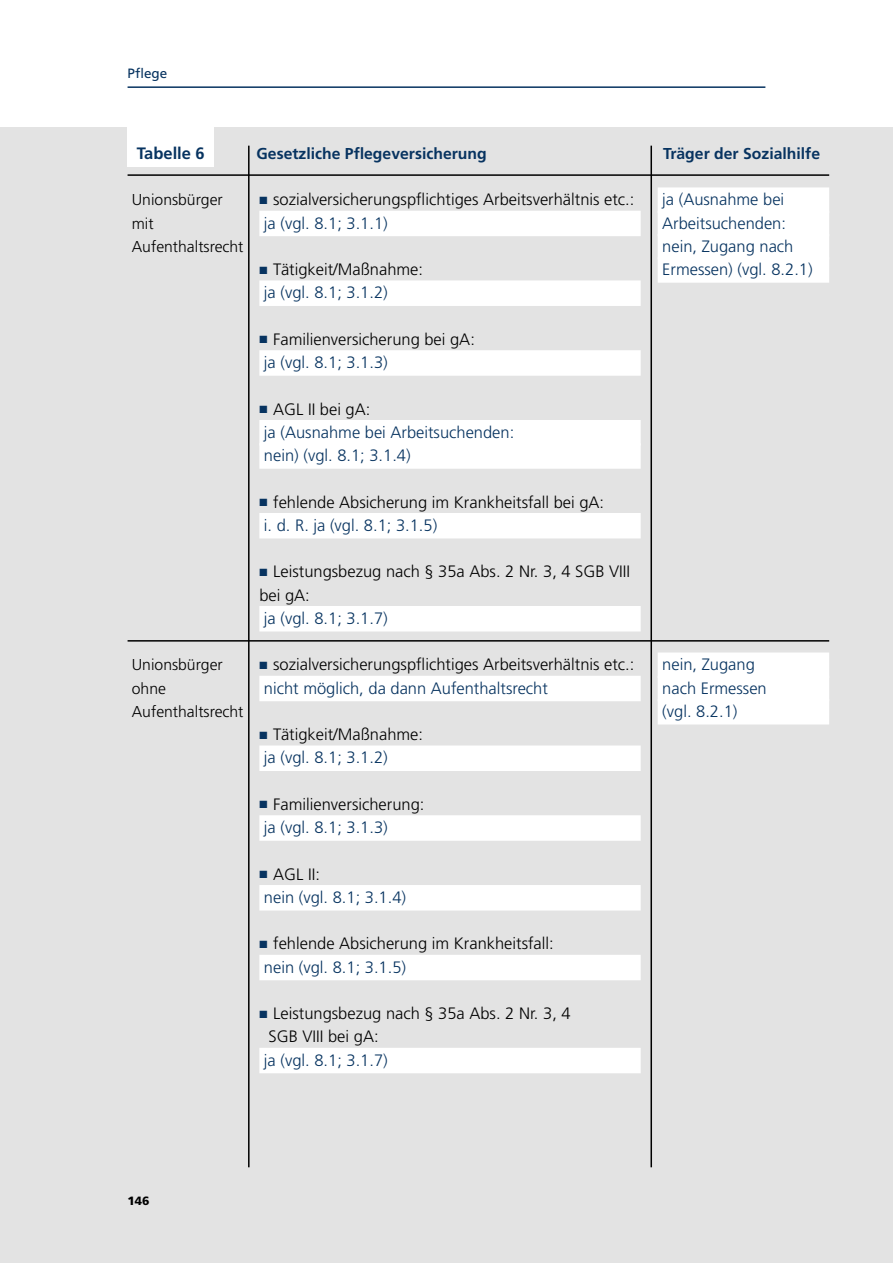
<style>
.page{position:relative;width:893px;height:1263px;background:#fff}
.page>*{position:absolute;margin:0;border:0;box-sizing:border-box;transform-origin:0 0}
.t1{font:300 16.5px/23.2px "Frutiger LT Std";color:#000}
.t2{font:300 16.5px/23.2px "Frutiger LT Std";color:#073360}
.t3{font:700 16.5px "Frutiger LT Std";color:#073360}
.t4{font:300 15.75px/23.2px "Frutiger LT Std";color:#000}
.t5{font:700 15.75px "Frutiger LT Std";color:#073360}
.t6{font:13.5px "Frutiger LT Std";color:#073360}
.t7{font:900 12px "Frutiger LT Std";color:#000}
.s1{color:#073360}
.s2{color:#000}
</style>
<div class="page">
<hr style="left:128px;top:86px;width:637px;height:2px;background:#073360">
<div style="left:0;top:128px;width:893px;height:1135px;background:#e3e3e3"></div>
<hr style="left:650px;top:146px;width:2px;height:1021px;background:#000">
<div style="left:259px;top:211px;width:382px;height:25px;background:#fff"></div>
<div style="left:259px;top:280px;width:382px;height:26px;background:#fff"></div>
<div style="left:259px;top:350px;width:382px;height:26px;background:#fff"></div>
<div style="left:259px;top:420px;width:382px;height:25px;background:#fff"></div>
<div style="left:259px;top:443px;width:382px;height:26px;background:#fff"></div>
<div style="left:259px;top:513px;width:382px;height:25px;background:#fff"></div>
<div style="left:259px;top:606px;width:382px;height:25px;background:#fff"></div>
<div style="left:259px;top:676px;width:382px;height:25px;background:#fff"></div>
<div style="left:259px;top:745px;width:382px;height:26px;background:#fff"></div>
<div style="left:259px;top:815px;width:382px;height:26px;background:#fff"></div>
<div style="left:259px;top:885px;width:382px;height:25px;background:#fff"></div>
<div style="left:259px;top:955px;width:382px;height:25px;background:#fff"></div>
<div style="left:259px;top:1048px;width:382px;height:25px;background:#fff"></div>
<div style="left:658px;top:187px;width:171px;height:26px;background:#fff"></div>
<div style="left:658px;top:211px;width:171px;height:25px;background:#fff"></div>
<div style="left:658px;top:234px;width:171px;height:25px;background:#fff"></div>
<div style="left:658px;top:257px;width:171px;height:26px;background:#fff"></div>
<div style="left:658px;top:652px;width:171px;height:26px;background:#fff"></div>
<div style="left:658px;top:676px;width:171px;height:25px;background:#fff"></div>
<div style="left:658px;top:699px;width:171px;height:25px;background:#fff"></div>
<hr style="left:248px;top:146px;width:2px;height:1021px;background:#000">
<hr style="left:128px;top:174px;width:701px;height:2px;background:#000">
<hr style="left:128px;top:640px;width:701px;height:2px;background:#000">
<div style="left:128px;top:106px;width:86px;height:61px;background:#fff"></div>
<p class="t6" style="left:128px;top:66px;width:41px">Pflege</p>
<p class="t3" style="left:137px;top:143px;width:69px">Tabelle 6</p>
<p class="t4" style="left:132px;top:188px;width:113px">Unionsbürger mit<br>Aufenthaltsrecht</p>
<p class="t4" style="left:132px;top:653px;width:113px">Unionsbürger ohne<br>Aufenthaltsrecht</p>
<p class="t5" style="left:257px;top:144px;width:232px">Gesetzliche Pflegeversicherung</p>
<p class="t5" style="left:663px;top:144px;width:158px">Träger der Sozialhilfe</p>
<p class="t1" style="left:259px;top:188px;width:376px"><span class="s1">■</span> sozialversicherungspflichtiges Arbeitsverhältnis etc.: <span class="s1">ja (vgl. 8.1; 3.1.1)</span></p>
<p class="t1" style="left:259px;top:258px;width:165px"><span class="s1">■</span> Tätigkeit/Maßnahme: <span class="s1">ja (vgl. 8.1; 3.1.2)</span></p>
<p class="t1" style="left:259px;top:328px;width:217px"><span class="s1">■</span> Familienversicherung bei gA: <span class="s1">ja (vgl. 8.1; 3.1.3)</span></p>
<p class="t2" style="left:259px;top:397px;width:256px">■ <span class="s2">AGL II bei gA:<br></span>ja (Ausnahme bei Arbeitsuchenden: nein) (vgl. 8.1; 3.1.4)</p>
<p class="t1" style="left:259px;top:490px;width:346px"><span class="s1">■</span> fehlende Absicherung im Krankheitsfall bei gA: <span class="s1">i. d. R. ja (vgl. 8.1; 3.1.5)</span></p>
<p class="t1" style="left:259px;top:560px;width:372px"><span class="s1">■</span> Leistungsbezug nach § 35a Abs. 2 Nr. 3, 4 SGB VIII bei gA:</p>
<p class="t2" style="left:264px;top:607px;width:125px">ja (vgl. 8.1; 3.1.7)</p>
<p class="t1" style="left:259px;top:653px;width:376px"><span class="s1">■</span> sozialversicherungspflichtiges Arbeitsverhältnis etc.: <span class="s1">nicht möglich, da dann Aufenthaltsrecht</span></p>
<p class="t1" style="left:259px;top:723px;width:165px"><span class="s1">■</span> Tätigkeit/Maßnahme: <span class="s1">ja (vgl. 8.1; 3.1.2)</span></p>
<p class="t1" style="left:259px;top:793px;width:167px"><span class="s1">■</span> Familienversicherung: <span class="s1">ja (vgl. 8.1; 3.1.3)</span></p>
<p class="t2" style="left:259px;top:862px;width:148px">■ <span class="s2">AGL II:<br></span>nein (vgl. 8.1; 3.1.4)</p>
<p class="t1" style="left:259px;top:932px;width:296px"><span class="s1">■</span> fehlende Absicherung im Krankheitsfall: <span class="s1">nein (vgl. 8.1; 3.1.5)</span></p>
<p class="t1" style="left:269px;top:1002px;width:304px;text-indent:-9px"><span class="s1">■</span> Leistungsbezug nach § 35a Abs. 2 Nr. 3, 4<br>SGB VIII bei gA:</p>
<p class="t2" style="left:264px;top:1048px;width:125px">ja (vgl. 8.1; 3.1.7)</p>
<p class="t2" style="left:662px;top:188px;width:152px">ja (Ausnahme bei<br>Arbeitsuchenden: nein, Zugang nach<br>Ermessen) (vgl. 8.2.1)</p>
<p class="t2" style="left:662px;top:653px;width:106px">nein, Zugang nach Ermessen (vgl. 8.2.1)</p>
<p class="t7" style="left:128px;top:1194px;width:24px">146</p>
</div>
